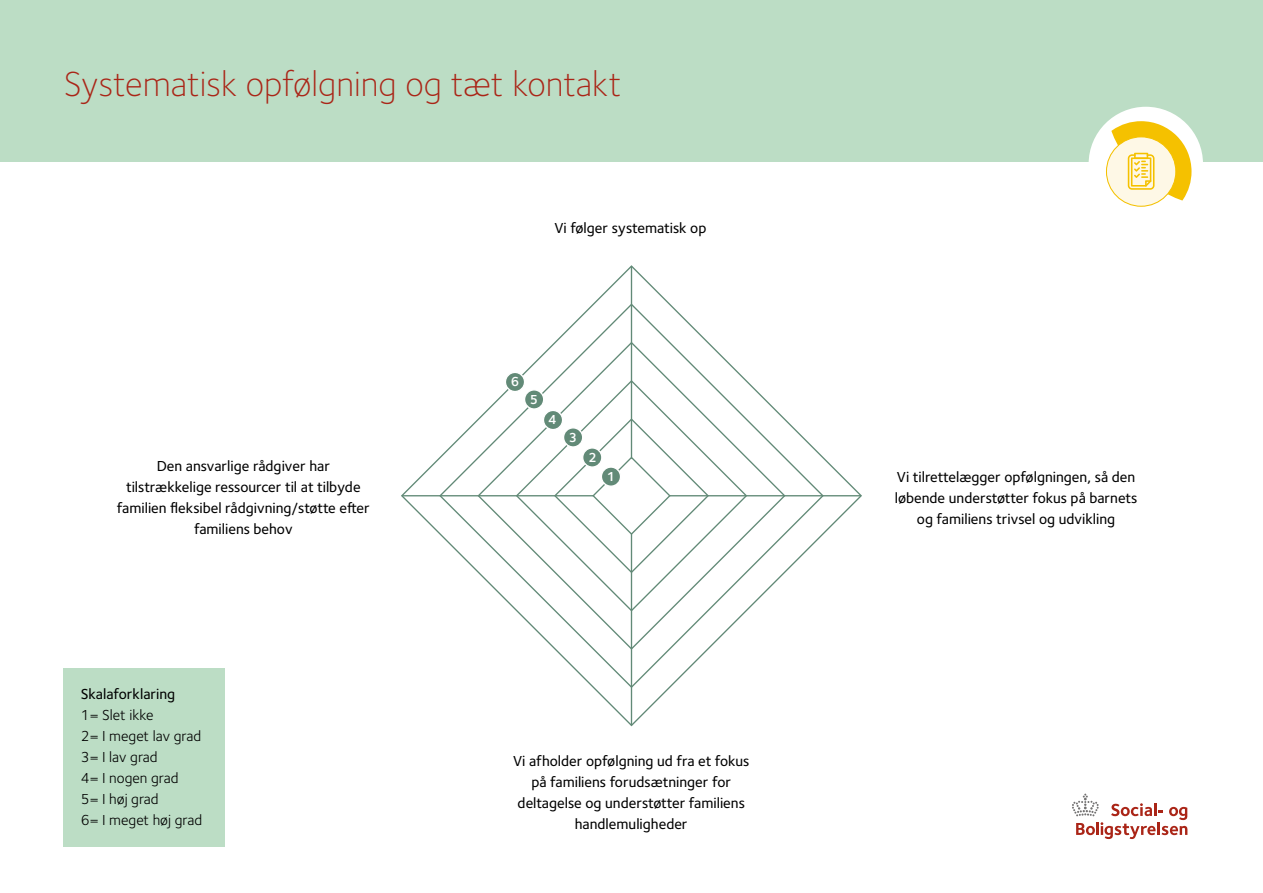
<style>
.page{position:relative;width:1263px;height:893px;background:#fff}
.page>*{position:absolute;margin:0;border:0;box-sizing:border-box;transform-origin:0 0}
.t1{font:300 36px "Foundry Sterling";color:#aa2517}
.U_linje_center{font:500 15px/21px "Foundry Sterling";color:#000;text-align:center}
.Boks_u_afstand{font:15px "Foundry Sterling";color:#000}
.Boks_u_afstand-2{font:500 15px "Foundry Sterling";color:#000}
.t2{font:13.5px "Foundry Sterling Demi 2";color:#fff}
</style>
<div class="page">
<div style="left:0;top:0;width:1263px;height:162px;background:#bcddc5"></div>
<svg style="left:1072px;top:794px;width:115px;height:45px"></svg>
<svg style="left:401px;top:265px;width:461px;height:462px"></svg>
<svg style="left:438px;top:302px;width:387px;height:387px"></svg>
<svg style="left:476px;top:341px;width:310px;height:310px"></svg>
<svg style="left:515px;top:379px;width:233px;height:233px"></svg>
<svg style="left:553px;top:417px;width:157px;height:157px"></svg>
<hr style="left:631px;top:266px;width:1px;height:191px;background:#628a77">
<hr style="left:402px;top:495px;width:191px;height:1px;background:#628a77">
<div style="left:601px;top:467px;width:19px;height:19px;background:#628a77;border-radius:50%"></div>
<div style="left:601px;top:466px;width:20px;height:21px;border:1px solid #fff;border-radius:50%"></div>
<div style="left:583px;top:448px;width:19px;height:19px;background:#628a77;border-radius:50%"></div>
<div style="left:582px;top:447px;width:20px;height:21px;border:1px solid #fff;border-radius:50%"></div>
<div style="left:563px;top:428px;width:20px;height:19px;background:#628a77;border-radius:50%"></div>
<div style="left:563px;top:427px;width:20px;height:21px;border:1px solid #fff;border-radius:50%"></div>
<div style="left:543px;top:410px;width:20px;height:20px;background:#628a77;border-radius:50%"></div>
<div style="left:543px;top:410px;width:20px;height:20px;border:1px solid #fff;border-radius:50%"></div>
<div style="left:525px;top:390px;width:19px;height:19px;background:#628a77;border-radius:50%"></div>
<div style="left:524px;top:389px;width:20px;height:21px;border:1px solid #fff;border-radius:50%"></div>
<div style="left:505px;top:372px;width:20px;height:20px;background:#628a77;border-radius:50%"></div>
<div style="left:505px;top:372px;width:20px;height:20px;border:1px solid #fff;border-radius:50%"></div>
<hr style="left:631px;top:534px;width:1px;height:191px;background:#628a77">
<hr style="left:670px;top:495px;width:191px;height:1px;background:#628a77">
<div style="left:64px;top:668px;width:161px;height:52px;background:#bcddc5"></div>
<div style="left:64px;top:710px;width:161px;height:52px;background:#bcddc5"></div>
<div style="left:64px;top:752px;width:161px;height:52px;background:#bcddc5"></div>
<div style="left:64px;top:794px;width:161px;height:52px;background:#bcddc5"></div>
<div style="left:1088px;top:107px;width:115px;height:114px;background:#fff;border-radius:50%"></div>
<svg style="left:1106px;top:137px;width:70px;height:69px"></svg>
<svg style="left:1111px;top:121px;width:80px;height:80px;background:#fae390"></svg>
<h1 class="t1" style="left:64px;top:63px;width:559px">Systematisk opfølgning og tæt kontakt</h1>
<p class="U_linje_center" style="left:117px;top:456px;width:254px">Den ansvarlige rådgiver har tilstrækkelige ressourcer til at tilbyde familien fleksibel rådgivning/støtte efter familiens behov</p>
<p class="Boks_u_afstand-2" style="left:81px;top:686px;width:96px">Skalaforklaring</p>
<p class="Boks_u_afstand" style="left:81px;top:707px;width:74px">1= Slet ikke</p>
<p class="Boks_u_afstand" style="left:81px;top:728px;width:122px">2= I meget lav grad</p>
<p class="Boks_u_afstand" style="left:81px;top:749px;width:78px">3= I lav grad</p>
<p class="Boks_u_afstand" style="left:81px;top:770px;width:99px">4= I nogen grad</p>
<p class="Boks_u_afstand" style="left:81px;top:791px;width:79px">5= I høj grad</p>
<p class="Boks_u_afstand" style="left:81px;top:812px;width:123px">6= I meget høj grad</p>
<p class="U_linje_center" style="left:554px;top:218px;width:153px">Vi følger systematisk op</p>
<p class="t2" style="left:511px;top:373px;width:10px">6</p>
<p class="t2" style="left:530px;top:392px;width:10px">5</p>
<p class="t2" style="left:548px;top:412px;width:10px">4</p>
<p class="t2" style="left:569px;top:430px;width:10px">3</p>
<p class="t2" style="left:588px;top:449px;width:10px">2</p>
<p class="t2" style="left:607px;top:468px;width:10px">1</p>
<p class="U_linje_center" style="left:513px;top:750px;width:238px">Vi afholder opfølgning ud fra et fokus på familiens forudsætninger for deltagelse og understøtter familiens handlemuligheder</p>
<p class="U_linje_center" style="left:895px;top:467px;width:244px">Vi tilrettelægger opfølgningen, så den løbende understøtter fokus på barnets og familiens trivsel og udvikling</p>
</div>
